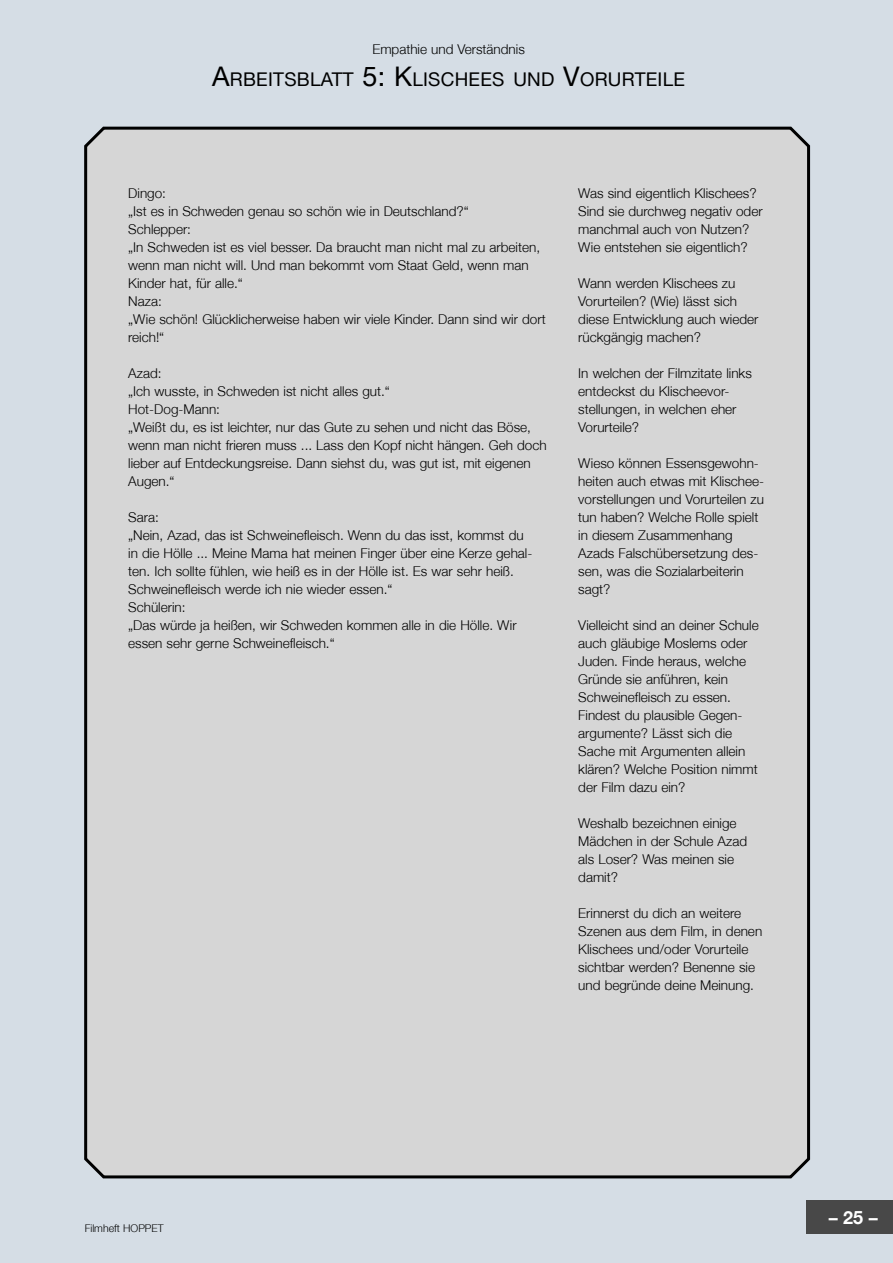
<style>
.page{position:relative;width:893px;height:1263px;background:#d5dde5}
.page>*{position:absolute;margin:0;border:0;box-sizing:border-box;transform-origin:0 0}
.Headline_1{font:18.9px "Helvetica Neue LT";letter-spacing:.015em;color:#000}
.t1{font:700 18px "Helvetica Neue";color:#fff}
.Fließtext{font:300 13.5px/18px "Helvetica Neue";color:#000}
.Headline_2{font:300 13.5px "Helvetica Neue";color:#000}
.t2{font:300 10.65px "Helvetica Neue";color:#000}
.s1{font-size:27px}
</style>
<div class="page">
<div style="left:806px;top:1200px;width:87px;height:34px;background:#484848"></div>
<div style="left:84px;top:126px;width:727px;height:1053px;background:#d6d6d6"></div>
<p class="Headline_2" style="left:372px;top:41px;width:154px">Empathie und Verständnis</p>
<p class="Headline_1" style="left:212px;top:68px;width:474px"><span class="s1">A</span>RBEITSBLATT <span class="s1">5: K</span>LISCHEES UND <span class="s1">V</span>ORURTEILE</p>
<p class="Fließtext" style="left:128px;top:184px;width:39px">Dingo:</p>
<p class="Fließtext" style="left:128px;top:202px;width:342px">„Ist es in Schweden genau so schön wie in Deutschland?“</p>
<p class="Fließtext" style="left:128px;top:220px;width:64px">Schlepper:</p>
<p class="Fließtext" style="left:128px;top:238px;width:413px">„In Schweden ist es viel besser. Da braucht man nicht mal zu arbeiten, wenn man nicht will. Und man bekommt vom Staat Geld, wenn man<br>Kinder hat, für alle.“</p>
<p class="Fließtext" style="left:128px;top:292px;width:35px">Naza:</p>
<p class="Fließtext" style="left:128px;top:310px;width:419px">„Wie schön! Glücklicherweise haben wir viele Kinder. Dann sind wir dort reich!“</p>
<p class="Fließtext" style="left:128px;top:364px;width:35px">Azad:</p>
<p class="Fließtext" style="left:128px;top:382px;width:263px">„Ich wusste, in Schweden ist nicht alles gut.“</p>
<p class="Fließtext" style="left:128px;top:400px;width:93px">Hot-Dog-Mann:</p>
<p class="Fließtext" style="left:128px;top:418px;width:420px">„Weißt du, es ist leichter, nur das Gute zu sehen und nicht das Böse, wenn man nicht frieren muss ... Lass den Kopf nicht hängen. Geh doch lieber auf Entdeckungsreise. Dann siehst du, was gut ist, mit eigenen Augen.“</p>
<p class="Fließtext" style="left:128px;top:508px;width:32px">Sara:</p>
<p class="Fließtext" style="left:128px;top:526px;width:406px">„Nein, Azad, das ist Schweinefleisch. Wenn du das isst, kommst du in die Hölle ... Meine Mama hat meinen Finger über eine Kerze gehal&shy;ten. Ich sollte fühlen, wie heiß es in der Hölle ist. Es war sehr heiß.<br>Schweinefleisch werde ich nie wieder essen.“</p>
<p class="Fließtext" style="left:128px;top:598px;width:59px">Schülerin:</p>
<p class="Fließtext" style="left:128px;top:616px;width:390px">„Das würde ja heißen, wir Schweden kommen alle in die Hölle. Wir essen sehr gerne Schweinefleisch.“</p>
<p class="Fließtext" style="left:578px;top:184px;width:186px">Was sind eigentlich Klischees?<br>Sind sie durchweg negativ oder manchmal auch von Nutzen?<br>Wie entstehen sie eigentlich?</p>
<p class="Fließtext" style="left:578px;top:274px;width:182px">Wann werden Klischees zu<br>Vorurteilen? (Wie) lässt sich diese Entwicklung auch wieder rückgängig machen?</p>
<p class="Fließtext" style="left:578px;top:364px;width:175px">In welchen der Filmzitate links entdeckst du Klischeevor&shy;stellungen, in welchen eher<br>Vorurteile?</p>
<p class="Fließtext" style="left:578px;top:454px;width:187px">Wieso können Essensgewohn&shy;heiten auch etwas mit Klischee&shy;vorstellungen und Vorurteilen zu tun haben? Welche Rolle spielt in diesem Zusammenhang<br>Azads Falschübersetzung des&shy;sen, was die Sozialarbeiterin sagt?</p>
<p class="Fließtext" style="left:578px;top:616px;width:182px">Vielleicht sind an deiner Schule auch gläubige Moslems oder<br>Juden. Finde heraus, welche<br>Gründe sie anführen, kein<br>Schweinefleisch zu essen.<br>Findest du plausible Gegen&shy;argumente? Lässt sich die<br>Sache mit Argumenten allein klären? Welche Position nimmt der Film dazu ein?</p>
<p class="Fließtext" style="left:578px;top:814px;width:170px">Weshalb bezeichnen einige<br>Mädchen in der Schule Azad als Loser? Was meinen sie damit?</p>
<p class="Fließtext" style="left:578px;top:904px;width:185px">Erinnerst du dich an weitere<br>Szenen aus dem Film, in denen<br>Klischees und/oder Vorurteile sichtbar werden? Benenne sie und begründe deine Meinung.</p>
<p class="t2" style="left:85px;top:1221px;width:80px">Filmheft HOPPET</p>
<h2 class="t1" style="left:829px;top:1206px;width:51px">– 25 –</h2>
</div>
